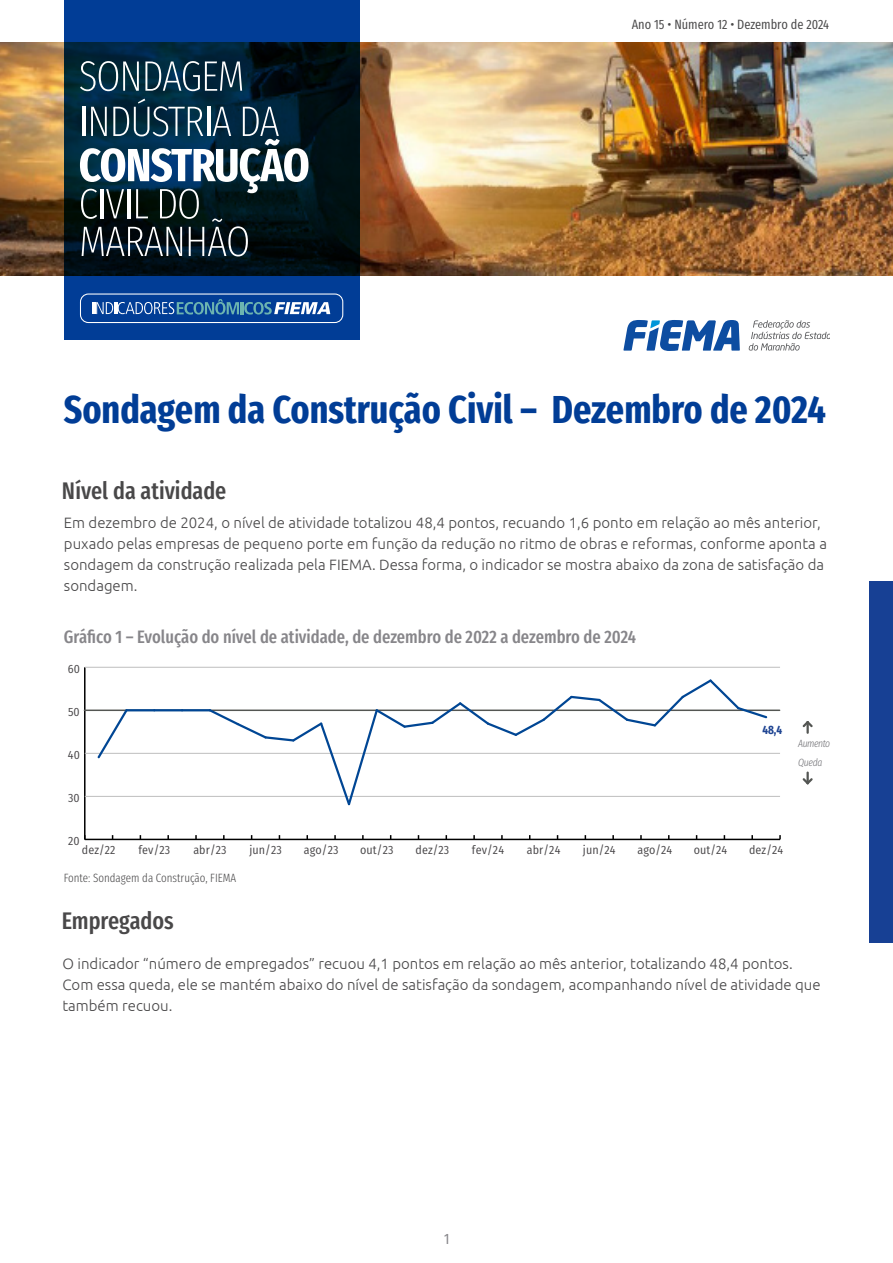
<style>
.page{position:relative;width:893px;height:1263px;background:#fff}
.page>*{position:absolute;margin:0;border:0;box-sizing:border-box;transform-origin:0 0}
.Título{font:700 39px "Fira Sans Compressed";color:#013d96}
.Intertítulo{font:500 24px "Fira Sans Compressed";color:#494849}
.t1{font:500 18px "Fira Sans Compressed";color:#87868a}
.t2{font:300 15px/21px "Ubuntu";color:#494849}
.t3{font:15px "Fira Sans Compressed";color:#87868a}
.t4{font:13.5px "Fira Sans Compressed";color:#494849}
.t5{font:12px "Fira Sans Condensed";letter-spacing:.01em;color:#484648}
.Legenda{font:300 12px "Fira Sans Compressed";color:#494849}
.t6{font:700 12px "Fira Sans Compressed";color:#1e4492}
.t7{font:italic 300 10.5px "Fira Sans Compressed";letter-spacing:-.045em;color:#717175}
</style>
<div class="page">
<img style="left:0;top:43px;width:893px;height:232px">
<svg style="left:64px;top:0;width:295px;height:339px;background:#002857"></svg>
<div style="left:80px;top:293px;width:263px;height:30px;border:1px solid #fff;border-radius:8px"></div>
<svg style="left:93px;top:299px;width:237px;height:15px;background:#4778b0"></svg>
<svg style="left:80px;top:61px;width:59px;height:30px;background:#3b5b68"></svg>
<svg style="left:145px;top:61px;width:97px;height:30px;background:#3c596a"></svg>
<svg style="left:80px;top:99px;width:228px;height:157px"></svg>
<div style="left:870px;top:581px;width:23px;height:362px;background:#174094"></div>
<svg style="left:623px;top:320px;width:117px;height:31px"></svg>
<svg style="left:749px;top:320px;width:80px;height:30px"></svg>
<svg style="left:803px;top:721px;width:10px;height:13px"></svg>
<svg style="left:803px;top:771px;width:10px;height:13px"></svg>
<hr style="left:85px;top:839px;width:695px;height:1px;background:#000">
<hr style="left:84px;top:667px;width:2px;height:172px;background:#000">
<hr style="left:85px;top:796px;width:695px;height:1px;background:#bebebe">
<hr style="left:85px;top:753px;width:695px;height:1px;background:#bebebe">
<hr style="left:84px;top:709px;width:696px;height:2px;background:#545653">
<hr style="left:85px;top:667px;width:695px;height:1px;background:#bebebe">
<svg style="left:96px;top:709px;width:34px;height:50px"></svg>
<hr style="left:126px;top:709px;width:28px;height:2px;background:#004694">
<hr style="left:154px;top:709px;width:28px;height:2px;background:#004694">
<hr style="left:182px;top:709px;width:28px;height:2px;background:#004694">
<svg style="left:207px;top:679px;width:562px;height:127px"></svg>
<p class="t4" style="left:632px;top:14px;width:199px">Ano 15 • Número 12 • Dezembro de 2024</p>
<p class="Título" style="left:64px;top:377px;width:764px">Sondagem da Construção Civil – Dezembro de 2024</p>
<p class="Intertítulo" style="left:62px;top:471px;width:166px">Nível da atividade</p>
<p class="t2" style="left:64px;top:512px;width:764px">Em dezembro de 2024, o nível de atividade totalizou 48,4 pontos, recuando 1,6 ponto em relação ao mês anterior, puxado pelas empresas de pequeno porte em função da redução no ritmo de obras e reformas, conforme aponta a sondagem da construção realizada pela FIEMA. Dessa forma, o indicador se mostra abaixo da zona de satisfação da sondagem.</p>
<p class="t1" style="left:64px;top:622px;width:574px">Gráfico 1 – Evolução do nível de atividade, de dezembro de 2022 a dezembro de 2024</p>
<p class="t5" style="left:68px;top:660px;width:14px">60</p>
<p class="t5" style="left:68px;top:703px;width:13px">50</p>
<p class="t5" style="left:68px;top:746px;width:14px">40</p>
<p class="t5" style="left:68px;top:789px;width:13px">30</p>
<p class="t6" style="left:762px;top:720px;width:21px">48,4</p>
<p class="t5" style="left:68px;top:832px;width:13px">20</p>
<p class="t5" style="left:82px;top:841px;width:35px">dez/22</p>
<p class="t5" style="left:138px;top:841px;width:33px">fev/23</p>
<p class="t5" style="left:193px;top:841px;width:35px">abr/23</p>
<p class="t5" style="left:249px;top:841px;width:34px">jun/23</p>
<p class="t5" style="left:304px;top:841px;width:36px">ago/23</p>
<p class="t5" style="left:360px;top:841px;width:35px">out/23</p>
<p class="t5" style="left:415px;top:841px;width:35px">dez/23</p>
<p class="t5" style="left:472px;top:841px;width:34px">fev/24</p>
<p class="t5" style="left:527px;top:841px;width:35px">abr/24</p>
<p class="t5" style="left:583px;top:841px;width:34px">jun/24</p>
<p class="t5" style="left:637px;top:841px;width:37px">ago/24</p>
<p class="t5" style="left:694px;top:841px;width:35px">out/24</p>
<p class="t5" style="left:749px;top:841px;width:36px">dez/24</p>
<p class="Legenda" style="left:64px;top:869px;width:174px">Fonte: Sondagem da Construção, FIEMA</p>
<p class="Intertítulo" style="left:62px;top:902px;width:114px">Empregados</p>
<p class="t7" style="left:798px;top:736px;width:34px">Aumento</p>
<p class="t7" style="left:798px;top:755px;width:26px">Queda</p>
<p class="t2" style="left:63px;top:953px;width:760px">O indicador “número de empregados” recuou 4,1 pontos em relação ao mês anterior, totalizando 48,4 pontos.<br>Com essa queda, ele se mantém abaixo do nível de satisfação da sondagem, acompanhando nível de atividade que também recuou.</p>
<p class="t3" style="left:444px;top:1227px;width:7px">1</p>
</div>
